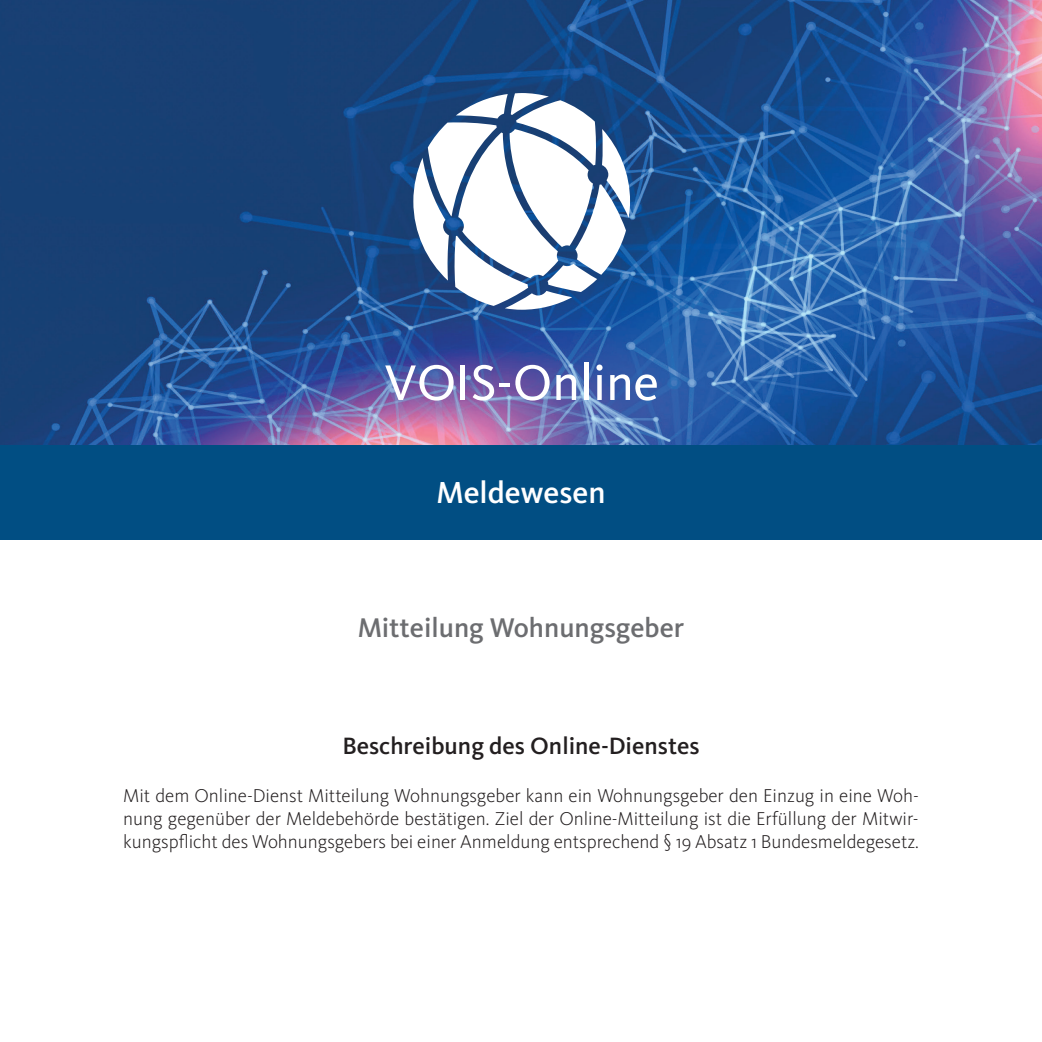
<style>
.page{position:relative;width:1042px;height:1042px;background:#fff}
.page>*{position:absolute;margin:0;border:0;box-sizing:border-box;transform-origin:0 0}
.t1{font:51.8px "Kievit OT";color:#fff}
.t2{font:500 31.5px "Kievit OT";color:#fff}
.t3{font:500 28px "Kievit OT";color:#6c6d70}
.t4{font:500 24.5px "Kievit OT";color:#231f20}
.t5{font:300 19.25px/23.1px "Kievit OT";color:#231f20;text-align:justify}
</style>
<div class="page">
<img style="left:0;top:0;width:1042px;height:446px">
<div style="left:0;top:446px;width:1042px;height:94px;background:#014e83"></div>
<svg style="left:413px;top:93px;width:217px;height:217px"></svg>
<h1 class="t1" style="left:384px;top:351px;width:276px">VOIS-Online</h1>
<h2 class="t2" style="left:436px;top:474px;width:171px">Meldewesen</h2>
<h3 class="t3" style="left:358px;top:610px;width:328px">Mitteilung Wohnungsgeber</h3>
<p class="t4" style="left:342px;top:730px;width:359px">Beschreibung des Online-Dienstes</p>
<p class="t5" style="left:123px;top:784px;width:797px">Mit dem Online-Dienst Mitteilung Wohnungsgeber kann ein Wohnungsgeber den Einzug in eine Woh&shy;nung gegenüber der Meldebehörde bestätigen. Ziel der Online-Mitteilung ist die Erfüllung der Mitwir&shy;kungspflicht des Wohnungsgebers bei einer Anmeldung entsprechend § 19 Absatz 1 Bundesmeldegesetz.</p>
</div>
